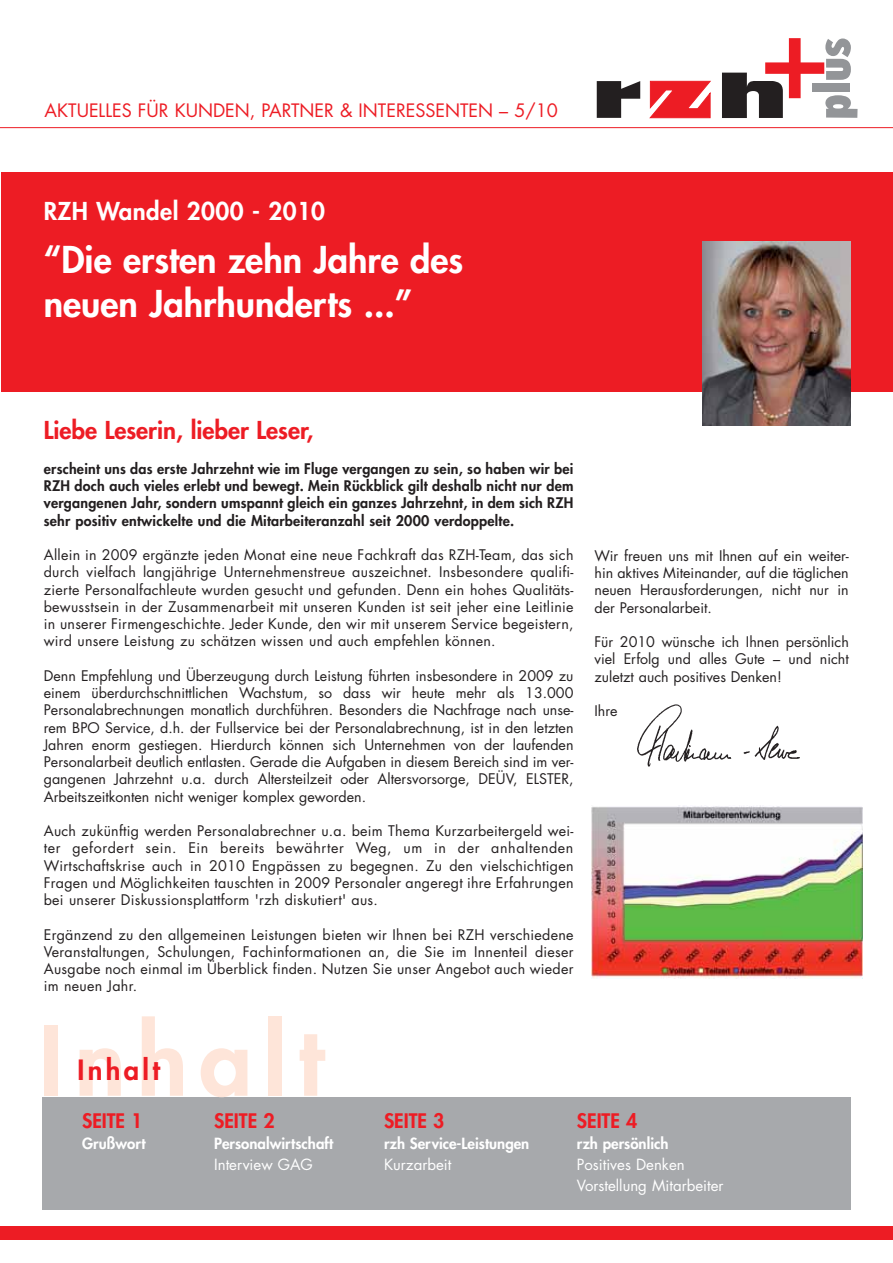
<style>
.page{position:relative;width:893px;height:1263px;background:#fff}
.page>*{position:absolute;margin:0;border:0;box-sizing:border-box;transform-origin:0 0}
.t1{font:italic 900 condensed 100.8px "Futura BT";color:#ed1c24}
.t2{font:800 93.6px "Futura Std";letter-spacing:.125em;color:#fee5d9}
.t3{font:800 36px/43.8px "Futura Std";color:#fff}
.t4{font:800 27.15px "Futura Std";letter-spacing:.125em;color:#ed1c24}
.t5{font:800 24px "Futura Std";color:#ed1c24}
.t6{font:800 24px "Futura Std";letter-spacing:.015em;color:#fff}
.t7{font:800 19.5px "Futura Std";color:#ed1c24}
.t8{font:18px "Futura Std";color:#ed1c24}
.t9{font:800 15px "Futura Std";color:#fff}
.t10{font:15px/21px "Futura Std";color:#fff}
.t11{font:14.25px/17.2px "Futura Std";color:#231f20;text-align:justify}
.t12{font:800 14.25px/17.2px "Futura Std";letter-spacing:.015em;color:#231f20;text-align:justify}
</style>
<div class="page">
<svg style="left:597px;top:81px;width:43px;height:37px"></svg>
<svg style="left:649px;top:81px;width:62px;height:37px;background:#ef4249"></svg>
<svg style="left:722px;top:73px;width:61px;height:45px"></svg>
<svg style="left:825px;top:95px;width:32px;height:23px"></svg>
<div style="left:813px;top:83px;width:37px;height:9px;background:#939598"></div>
<svg style="left:825px;top:39px;width:26px;height:41px"></svg>
<div style="left:1px;top:172px;width:892px;height:219px;background:#ed1c24"></div>
<div style="left:42px;top:1097px;width:808px;height:113px;background:#a7a9ac"></div>
<hr style="left:0;top:127px;width:893px;height:1px;background:#ed1c24">
<div style="left:0;top:1226px;width:893px;height:14px;background:#ed1c24"></div>
<img style="left:591px;top:806px;width:271px;height:172px">
<img style="left:702px;top:242px;width:148px;height:184px">
<img style="left:637px;top:704px;width:163px;height:63px">
<p class="t8" style="left:45px;top:102px;width:515px">AKTUELLES FÜR KUNDEN, PARTNER &amp; INTERESSENTEN – 5/10</p>
<h3 class="t6" style="left:44px;top:200px;width:283px">RZH Wandel 2000 - 2010</h3>
<h3 class="t3" style="left:44px;top:241px;width:421px">“Die ersten zehn Jahre des neuen Jahrhunderts ...”</h3>
<h1 class="t1" style="left:753px;top:27px;width:85px">+</h1>
<h3 class="t5" style="left:44px;top:419px;width:271px">Liebe Leserin, lieber Leser,</h3>
<p class="t12" style="left:44px;top:461px;width:531px">erscheint uns das erste Jahrzehnt wie im Fluge vergangen zu sein, so haben wir bei RZH doch auch vieles erlebt und bewegt. Mein Rückblick gilt deshalb nicht nur dem vergangenen Jahr, sondern umspannt gleich ein ganzes Jahrzehnt, in dem sich RZH sehr positiv entwickelte und die Mitarbeiteranzahl seit 2000 verdoppelte.</p>
<p class="t11" style="left:44px;top:547px;width:531px">Allein in 2009 ergänzte jeden Monat eine neue Fachkraft das RZH-Team, das sich durch vielfach langjährige Unternehmenstreue auszeichnet. Insbesondere qualifi&shy;zierte Personalfachleute wurden gesucht und gefunden. Denn ein hohes Qualitäts&shy;bewusstsein in der Zusammenarbeit mit unseren Kunden ist seit jeher eine Leitlinie in unserer Firmengeschichte. Jeder Kunde, den wir mit unserem Service begeistern, wird unsere Leistung zu schätzen wissen und auch empfehlen können.</p>
<p class="t11" style="left:44px;top:668px;width:531px">Denn Empfehlung und Überzeugung durch Leistung führten insbesondere in 2009 zu einem überdurchschnittlichen Wachstum, so dass wir heute mehr als 13.000<br>Personalabrechnungen monatlich durchführen. Besonders die Nachfrage nach unse&shy;rem BPO Service, d.h. der Fullservice bei der Personalabrechnung, ist in den letzten Jahren enorm gestiegen. Hierdurch können sich Unternehmen von der laufenden Personalarbeit deutlich entlasten. Gerade die Aufgaben in diesem Bereich sind im ver&shy;gangenen Jahrzehnt u.a. durch Altersteilzeit oder Altersvorsorge, DEÜV, ELSTER, Arbeitszeitkonten nicht weniger komplex geworden.</p>
<p class="t11" style="left:44px;top:823px;width:531px">Auch zukünftig werden Personalabrechner u.a. beim Thema Kurzarbeitergeld wei&shy;ter gefordert sein. Ein bereits bewährter Weg, um in der anhaltenden Wirtschaftskrise auch in 2010 Engpässen zu begegnen. Zu den vielschichtigen Fragen und Möglichkeiten tauschten in 2009 Personaler angeregt ihre Erfahrungen bei unserer Diskussionsplattform 'rzh diskutiert' aus.</p>
<p class="t11" style="left:44px;top:927px;width:531px">Ergänzend zu den allgemeinen Leistungen bieten wir Ihnen bei RZH verschiedene Veranstaltungen, Schulungen, Fachinformationen an, die Sie im Innenteil dieser Ausgabe noch einmal im Überblick finden. Nutzen Sie unser Angebot auch wieder im neuen Jahr.</p>
<h2 class="t2" style="left:39px;top:1016px;width:285px">Inhalt</h2>
<h3 class="t4" style="left:77px;top:1057px;width:84px">Inhalt</h3>
<p class="t11" style="left:594px;top:548px;width:256px">Wir freuen uns mit Ihnen auf ein weiter&shy;hin aktives Miteinander, auf die täglichen neuen Herausforderungen, nicht nur in der Personalarbeit.</p>
<p class="t11" style="left:594px;top:634px;width:256px">Für 2010 wünsche ich Ihnen persönlich viel Erfolg und alles Gute – und nicht zuletzt auch positives Denken!</p>
<p class="t11" style="left:594px;top:703px;width:25px">Ihre</p>
<h3 class="t7" style="left:82px;top:1112px;width:62px">SEITE 1</h3>
<p class="t9" style="left:82px;top:1137px;width:65px">Grußwort</p>
<h3 class="t7" style="left:214px;top:1112px;width:62px">SEITE 2</h3>
<p class="t9" style="left:214px;top:1137px;width:120px">Personalwirtschaft</p>
<p class="t10" style="left:214px;top:1155px;width:100px">Interview GAG</p>
<h3 class="t7" style="left:384px;top:1112px;width:62px">SEITE 3</h3>
<p class="t9" style="left:384px;top:1137px;width:147px">rzh Service-Leistungen</p>
<p class="t10" style="left:384px;top:1155px;width:69px">Kurzarbeit</p>
<h3 class="t7" style="left:577px;top:1112px;width:62px">SEITE 4</h3>
<p class="t9" style="left:577px;top:1137px;width:93px">rzh persönlich</p>
<p class="t10" style="left:577px;top:1155px;width:148px">Positives Denken<br>Vorstellung Mitarbeiter</p>
</div>
